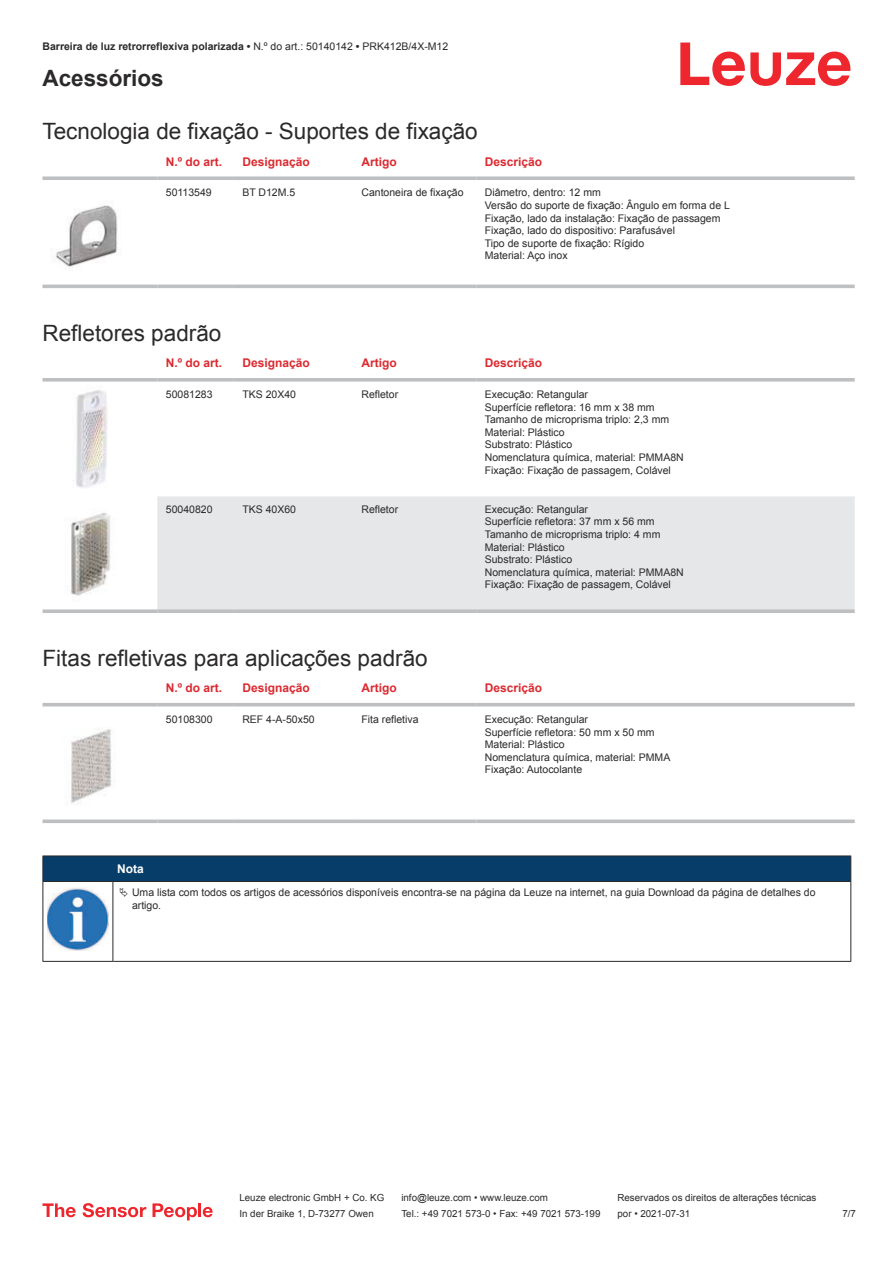
<style>
.page{position:relative;width:893px;height:1263px;background:#fff}
.page>*{position:absolute;margin:0;border:0;box-sizing:border-box;transform-origin:0 0}
.t1{font:22.5px "Arial";color:#2b292a}
.t2{font:700 22.5px "Arial";color:#2b292a}
.t3{font:700 12px "Arial";color:#db2a30}
.t4{font:700 12px "Arial";color:#fff}
.t5{font:10.5px/12.6px "Arial";color:#2b292a}
.t6{font:700 10.5px "Arial";color:#2b292a}
.t7{font:9.75px "Arial";color:#2b292a}
.s1{font-weight:400}
</style>
<div class="page">
<svg style="left:680px;top:43px;width:170px;height:43px"></svg>
<svg style="left:43px;top:284px;width:812px;height:1px"></svg>
<svg style="left:43px;top:176px;width:114px;height:4px"></svg>
<svg style="left:157px;top:176px;width:77px;height:4px"></svg>
<svg style="left:234px;top:176px;width:119px;height:4px"></svg>
<svg style="left:353px;top:176px;width:123px;height:4px"></svg>
<svg style="left:476px;top:176px;width:379px;height:4px;background:#c4c6c8"></svg>
<hr style="left:43px;top:285px;width:114px;height:3px;background:#bdbfc1">
<hr style="left:157px;top:285px;width:77px;height:3px;background:#bdbfc1">
<hr style="left:234px;top:285px;width:119px;height:3px;background:#bdbfc1">
<hr style="left:353px;top:285px;width:123px;height:3px;background:#bdbfc1">
<hr style="left:476px;top:285px;width:379px;height:3px;background:#bdbfc1">
<img style="left:54px;top:205px;width:64px;height:64px">
<div style="left:157px;top:496px;width:698px;height:113px;background:#e6e7e9"></div>
<svg style="left:43px;top:378px;width:114px;height:4px"></svg>
<svg style="left:157px;top:378px;width:77px;height:4px"></svg>
<svg style="left:234px;top:378px;width:119px;height:4px"></svg>
<svg style="left:353px;top:378px;width:123px;height:4px"></svg>
<svg style="left:476px;top:378px;width:379px;height:4px;background:#c3c5c7"></svg>
<svg style="left:43px;top:609px;width:114px;height:4px"></svg>
<svg style="left:157px;top:609px;width:77px;height:4px"></svg>
<svg style="left:234px;top:609px;width:119px;height:4px"></svg>
<svg style="left:353px;top:609px;width:123px;height:4px"></svg>
<svg style="left:476px;top:609px;width:379px;height:4px;background:#c1c3c5"></svg>
<img style="left:73px;top:390px;width:34px;height:98px">
<img style="left:70px;top:512px;width:41px;height:84px">
<svg style="left:43px;top:706px;width:812px;height:1px"></svg>
<hr style="left:43px;top:703px;width:114px;height:3px;background:#bdbfc1">
<hr style="left:157px;top:703px;width:77px;height:3px;background:#bdbfc1">
<hr style="left:234px;top:703px;width:119px;height:3px;background:#bdbfc1">
<hr style="left:353px;top:703px;width:123px;height:3px;background:#bdbfc1">
<hr style="left:476px;top:703px;width:379px;height:3px;background:#bdbfc1">
<svg style="left:43px;top:819px;width:114px;height:4px"></svg>
<svg style="left:157px;top:819px;width:77px;height:4px"></svg>
<svg style="left:234px;top:819px;width:119px;height:4px"></svg>
<svg style="left:353px;top:819px;width:123px;height:4px"></svg>
<svg style="left:476px;top:819px;width:379px;height:4px;background:#c5c7c9"></svg>
<img style="left:71px;top:729px;width:41px;height:75px">
<svg style="left:44px;top:882px;width:806px;height:79px"></svg>
<hr style="left:43px;top:855px;width:70px;height:1px;background:#2b292a">
<hr style="left:43px;top:881px;width:70px;height:1px;background:#2b292a">
<hr style="left:113px;top:855px;width:738px;height:1px;background:#2b292a">
<div style="left:43px;top:856px;width:808px;height:25px;background:#063d69"></div>
<hr style="left:113px;top:881px;width:738px;height:1px;background:#2b292a">
<hr style="left:43px;top:882px;width:1px;height:75px;background:#2b292a">
<hr style="left:113px;top:882px;width:1px;height:75px;background:#2b292a">
<hr style="left:850px;top:882px;width:1px;height:75px;background:#2b292a">
<hr style="left:43px;top:961px;width:70px;height:1px;background:#2b292a">
<hr style="left:113px;top:961px;width:738px;height:1px;background:#2b292a">
<img style="left:47px;top:888px;width:61px;height:63px">
<div style="left:115px;top:882px;width:734px;height:33px;background:#fff"></div>
<svg style="left:43px;top:1203px;width:33px;height:14px"></svg>
<svg style="left:83px;top:1203px;width:63px;height:14px"></svg>
<svg style="left:153px;top:1203px;width:44px;height:17px"></svg>
<hr style="left:198px;top:1203px;width:3px;height:14px;background:#ed272d">
<svg style="left:203px;top:1207px;width:10px;height:10px"></svg>
<p class="t6" style="left:43px;top:42px;width:407px">Barreira de luz retrorreflexiva polarizada • <span class="s1">N.º do art.: 50140142</span> • <span class="s1">PRK412B/4X-M12</span></p>
<h1 class="t2" style="left:43px;top:69px;width:123px">Acessórios</h1>
<h1 class="t1" style="left:43px;top:123px;width:437px">Tecnologia de fixação - Suportes de fixação</h1>
<p class="t3" style="left:166px;top:157px;width:58px">N.º do art.</p>
<p class="t3" style="left:242px;top:157px;width:69px">Designação</p>
<p class="t3" style="left:361px;top:157px;width:37px">Artigo</p>
<p class="t3" style="left:485px;top:157px;width:59px">Descrição</p>
<p class="t5" style="left:166px;top:187px;width:47px">50113549</p>
<p class="t5" style="left:242px;top:187px;width:54px">BT D12M.5</p>
<p class="t5" style="left:361px;top:187px;width:104px">Cantoneira de fixação</p>
<p class="t5" style="left:485px;top:187px;width:247px">Diâmetro, dentro: 12 mm<br>Versão do suporte de fixação: Ângulo em forma de L Fixação, lado da instalação: Fixação de passagem Fixação, lado do dispositivo: Parafusável<br>Tipo de suporte de fixação: Rígido<br>Material: Aço inox</p>
<h1 class="t1" style="left:43px;top:325px;width:180px">Refletores padrão</h1>
<p class="t3" style="left:166px;top:358px;width:58px">N.º do art.</p>
<p class="t3" style="left:242px;top:358px;width:69px">Designação</p>
<p class="t3" style="left:361px;top:358px;width:37px">Artigo</p>
<p class="t3" style="left:485px;top:358px;width:59px">Descrição</p>
<p class="t5" style="left:166px;top:389px;width:48px">50081283</p>
<p class="t5" style="left:242px;top:389px;width:55px">TKS 20X40</p>
<p class="t5" style="left:361px;top:389px;width:38px">Refletor</p>
<p class="t5" style="left:485px;top:389px;width:200px">Execução: Retangular<br>Superfície refletora: 16 mm x 38 mm<br>Tamanho de microprisma triplo: 2,3 mm<br>Material: Plástico<br>Substrato: Plástico<br>Nomenclatura química, material: PMMA8N<br>Fixação: Fixação de passagem, Colável</p>
<p class="t5" style="left:166px;top:504px;width:48px">50040820</p>
<p class="t5" style="left:242px;top:504px;width:55px">TKS 40X60</p>
<p class="t5" style="left:361px;top:504px;width:38px">Refletor</p>
<p class="t5" style="left:485px;top:504px;width:200px">Execução: Retangular<br>Superfície refletora: 37 mm x 56 mm<br>Tamanho de microprisma triplo: 4 mm<br>Material: Plástico<br>Substrato: Plástico<br>Nomenclatura química, material: PMMA8N<br>Fixação: Fixação de passagem, Colável</p>
<h1 class="t1" style="left:43px;top:649px;width:387px">Fitas refletivas para aplicações padrão</h1>
<p class="t3" style="left:166px;top:683px;width:58px">N.º do art.</p>
<p class="t3" style="left:242px;top:683px;width:69px">Designação</p>
<p class="t3" style="left:361px;top:683px;width:37px">Artigo</p>
<p class="t3" style="left:485px;top:683px;width:59px">Descrição</p>
<p class="t5" style="left:166px;top:714px;width:48px">50108300</p>
<p class="t5" style="left:242px;top:714px;width:74px">REF 4-A-50x50</p>
<p class="t5" style="left:361px;top:714px;width:59px">Fita refletiva</p>
<p class="t5" style="left:485px;top:714px;width:187px">Execução: Retangular<br>Superfície refletora: 50 mm x 50 mm<br>Material: Plástico<br>Nomenclatura química, material: PMMA<br>Fixação: Autocolante</p>
<p class="t4" style="left:117px;top:864px;width:28px">Nota</p>
<p class="t5" style="left:132px;top:887px;width:685px">Uma lista com todos os artigos de acessórios disponíveis encontra-se na página da Leuze na internet, na guia Download da página de detalhes do artigo.</p>
<p class="t7" style="left:239px;top:1194px;width:146px">Leuze electronic GmbH + Co. KG</p>
<p class="t7" style="left:401px;top:1194px;width:148px">info@leuze.com • www.leuze.com</p>
<p class="t7" style="left:617px;top:1194px;width:200px">Reservados os direitos de alterações técnicas</p>
<p class="t7" style="left:239px;top:1210px;width:136px">In der Braike 1, D-73277 Owen</p>
<p class="t7" style="left:401px;top:1210px;width:201px">Tel.: +49 7021 573-0 • Fax: +49 7021 573-199</p>
<p class="t7" style="left:617px;top:1210px;width:74px">por • 2021-07-31</p>
<p class="t7" style="left:842px;top:1210px;width:15px">7 /7</p>
</div>
